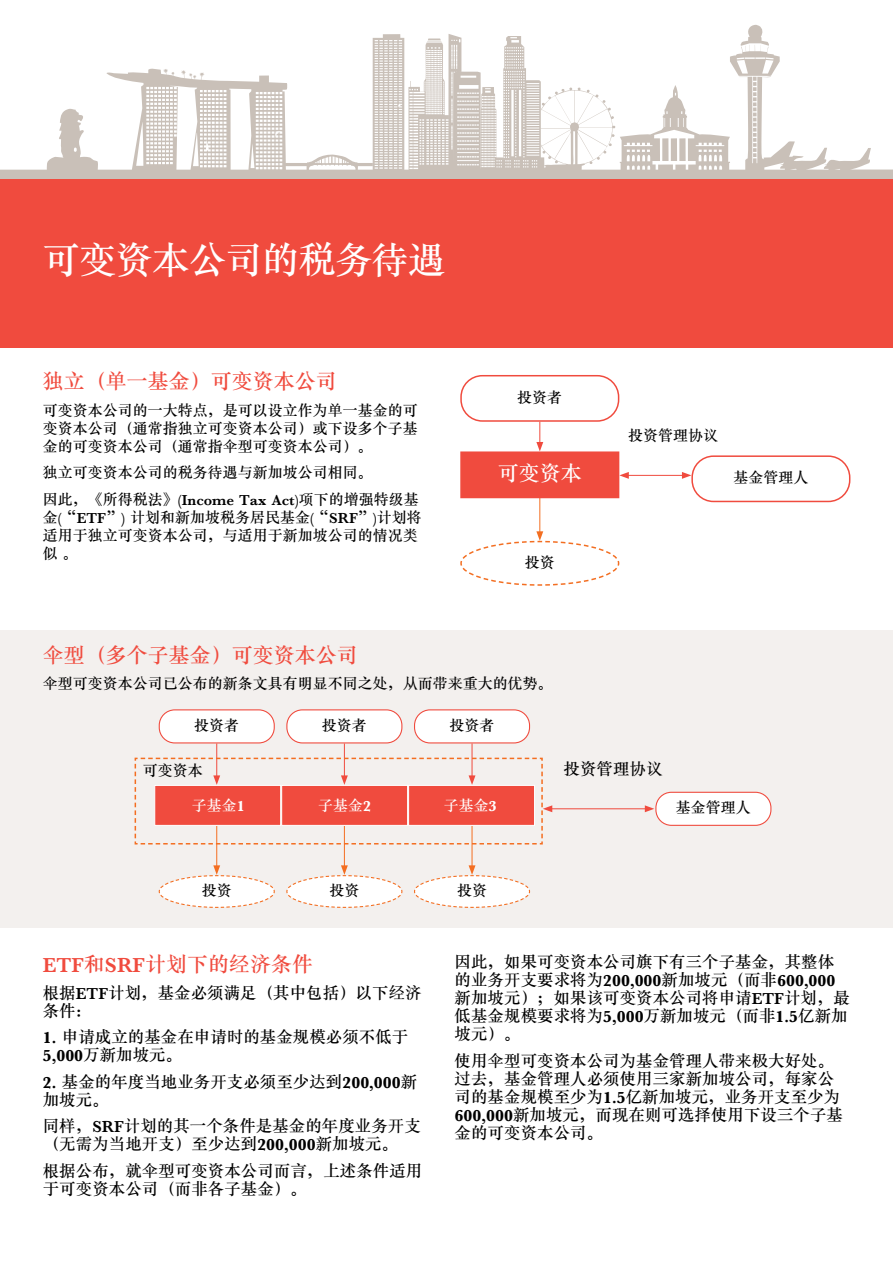
<style>
.page{position:relative;width:893px;height:1263px;background:#fff}
.page>*{position:absolute;margin:0;border:0;box-sizing:border-box;transform-origin:0 0}
.t1{font:500 37.5px "M Sung GB";letter-spacing:-.025em;color:#fff}
.t2{font:500 21px "M Sung GB";color:#f04b3e}
.t3{font:500 21px "M Sung GB";color:#fff}
.t4{font:500 16.5px/18px "M Sung GB";color:#000}
.t5{font:500 15px/18px "M Sung GB";color:#000}
.t6{font:500 15px "M Sung GB";color:#fff}
</style>
<div class="page">
<div style="left:0;top:630px;width:893px;height:298px;background:#f3f0ee"></div>
<svg style="left:0;top:25px;width:893px;height:154px"></svg>
<div style="left:0;top:179px;width:893px;height:169px;background:#f04b3e"></div>
<svg style="left:269px;top:96px;width:4px;height:3px"></svg>
<svg style="left:206px;top:140px;width:3px;height:11px"></svg>
<svg style="left:274px;top:130px;width:8px;height:7px"></svg>
<svg style="left:326px;top:140px;width:9px;height:3px"></svg>
<hr style="left:539px;top:483px;width:1px;height:51px;background:#f36e21">
<div style="left:460px;top:375px;width:159px;height:47px;border:2px solid #f04b3e;border-radius:21px"></div>
<div style="left:691px;top:455px;width:159px;height:47px;border:2px solid #f04b3e;border-radius:21px"></div>
<div style="left:460px;top:451px;width:159px;height:47px;background:#f04b3e;border:2px solid #f04b3e"></div>
<svg style="left:536px;top:422px;width:7px;height:29px"></svg>
<hr style="left:626px;top:475px;width:58px;height:1px;background:#f04b3e">
<svg style="left:619px;top:472px;width:10px;height:7px"></svg>
<svg style="left:682px;top:472px;width:9px;height:7px"></svg>
<svg style="left:460px;top:531px;width:160px;height:55px"></svg>
<div style="left:159px;top:710px;width:115px;height:33px;background:#fff;border-radius:16px"></div>
<div style="left:159px;top:709px;width:116px;height:34px;border:1px solid #f04b3e;border-radius:16px"></div>
<div style="left:287px;top:710px;width:115px;height:33px;background:#fff;border-radius:16px"></div>
<div style="left:286px;top:709px;width:116px;height:34px;border:1px solid #f04b3e;border-radius:16px"></div>
<div style="left:415px;top:710px;width:114px;height:33px;background:#fff;border-radius:16px"></div>
<div style="left:414px;top:709px;width:116px;height:34px;border:1px solid #f04b3e;border-radius:16px"></div>
<div style="left:656px;top:792px;width:115px;height:33px;background:#fff;border-radius:16px"></div>
<div style="left:655px;top:792px;width:116px;height:34px;border:1px solid #f04b3e;border-radius:16px"></div>
<hr style="left:550px;top:808px;width:97px;height:1px;background:#f04b3e">
<svg style="left:645px;top:805px;width:9px;height:7px"></svg>
<hr style="left:216px;top:743px;width:1px;height:35px;background:#f04b3e">
<hr style="left:216px;top:826px;width:1px;height:42px;background:#f36e21">
<svg style="left:158px;top:865px;width:117px;height:43px"></svg>
<hr style="left:344px;top:743px;width:1px;height:35px;background:#f04b3e">
<hr style="left:344px;top:826px;width:1px;height:42px;background:#f36e21">
<svg style="left:286px;top:865px;width:117px;height:43px"></svg>
<hr style="left:472px;top:743px;width:1px;height:35px;background:#f04b3e">
<hr style="left:472px;top:826px;width:1px;height:42px;background:#f36e21">
<svg style="left:414px;top:865px;width:117px;height:43px"></svg>
<svg style="left:134px;top:757px;width:418px;height:88px"></svg>
<h1 class="t1" style="left:43px;top:241px;width:405px">可变资本公司的税务待遇</h1>
<p class="t2" style="left:43px;top:371px;width:296px">独立（单一基金）可变资本公司</p>
<p class="t5" style="left:43px;top:402px;width:377px;text-align:justify">可变资本公司的一大特点，是可以设立作为单一基金的可变资本公司（通常指独立可变资本公司）或下设多个子基金的可变资本公司（通常指伞型可变资本公司）。</p>
<p class="t5" style="left:43px;top:460px;width:377px;line-height:26.5px">独立可变资本公司的税务待遇与新加坡公司相同。<br>因此，《所得税法》(Income Tax Act)项下的增强特级基</p>
<p class="t5" style="left:43px;top:509px;width:381px">金(“ETF”) 计划和新加坡税务居民基金(“SRF”)计划将适用于独立可变资本公司，与适用于新加坡公司的情况类似 。</p>
<p class="t5" style="left:517px;top:389px;width:46px">投资者</p>
<p class="t3" style="left:498px;top:462px;width:85px">可变资本</p>
<p class="t5" style="left:525px;top:554px;width:31px">投资</p>
<p class="t2" style="left:43px;top:644px;width:317px">伞型（多个子基金）可变资本公司</p>
<p class="t5" style="left:43px;top:675px;width:512px">伞型可变资本公司已公布的新条文具有明显不同之处，从而带来重大的优势。</p>
<p class="t5" style="left:194px;top:717px;width:46px">投资者</p>
<p class="t5" style="left:322px;top:717px;width:46px">投资者</p>
<p class="t5" style="left:449px;top:717px;width:46px">投资者</p>
<p class="t5" style="left:628px;top:427px;width:91px">投资管理协议</p>
<p class="t5" style="left:733px;top:470px;width:77px">基金管理人</p>
<p class="t5" style="left:143px;top:762px;width:61px">可变资本</p>
<p class="t4" style="left:564px;top:761px;width:100px">投资管理协议</p>
<p class="t6" style="left:192px;top:798px;width:55px">子基金1</p>
<p class="t6" style="left:318px;top:798px;width:55px">子基金2</p>
<p class="t6" style="left:444px;top:798px;width:55px">子基金3</p>
<p class="t5" style="left:676px;top:800px;width:76px">基金管理人</p>
<p class="t5" style="left:202px;top:882px;width:31px">投资</p>
<p class="t5" style="left:329px;top:882px;width:31px">投资</p>
<p class="t5" style="left:457px;top:882px;width:31px">投资</p>
<p class="t2" style="left:43px;top:954px;width:272px">ETF和SRF计划下的经济条件</p>
<p class="t4" style="left:43px;top:985px;width:380px">根据ETF计划，基金必须满足（其中包括）以下经济条件：</p>
<p class="t4" style="left:43px;top:1029px;width:367px">1. 申请成立的基金在申请时的基金规模必须不低于<br>5,000万新加坡元。</p>
<p class="t4" style="left:43px;top:1074px;width:376px">2. 基金的年度当地业务开支必须至少达到200,000新加坡元。</p>
<p class="t4" style="left:43px;top:1118px;width:380px">同样，SRF计划的其一个条件是基金的年度业务开支（无需为当地开支）至少达到200,000新加坡元。</p>
<p class="t4" style="left:43px;top:1163px;width:381px">根据公布，就伞型可变资本公司而言，上述条件适用于可变资本公司（而非各子基金）。</p>
<p class="t4" style="left:455px;top:954px;width:397px">因此，如果可变资本公司旗下有三个子基金，其整体的业务开支要求将为200,000新加坡元（而非600,000新加坡元）；如果该可变资本公司将申请ETF计划，最低基金规模要求将为5,000万新加坡元（而非1.5亿新加坡元）。</p>
<p class="t4" style="left:455px;top:1053px;width:390px">使用伞型可变资本公司为基金管理人带来极大好处。过去，基金管理人必须使用三家新加坡公司，每家公司的基金规模至少为1.5亿新加坡元，业务开支至少为<br>600,000新加坡元，而现在则可选择使用下设三个子基金的可变资本公司。</p>
</div>
